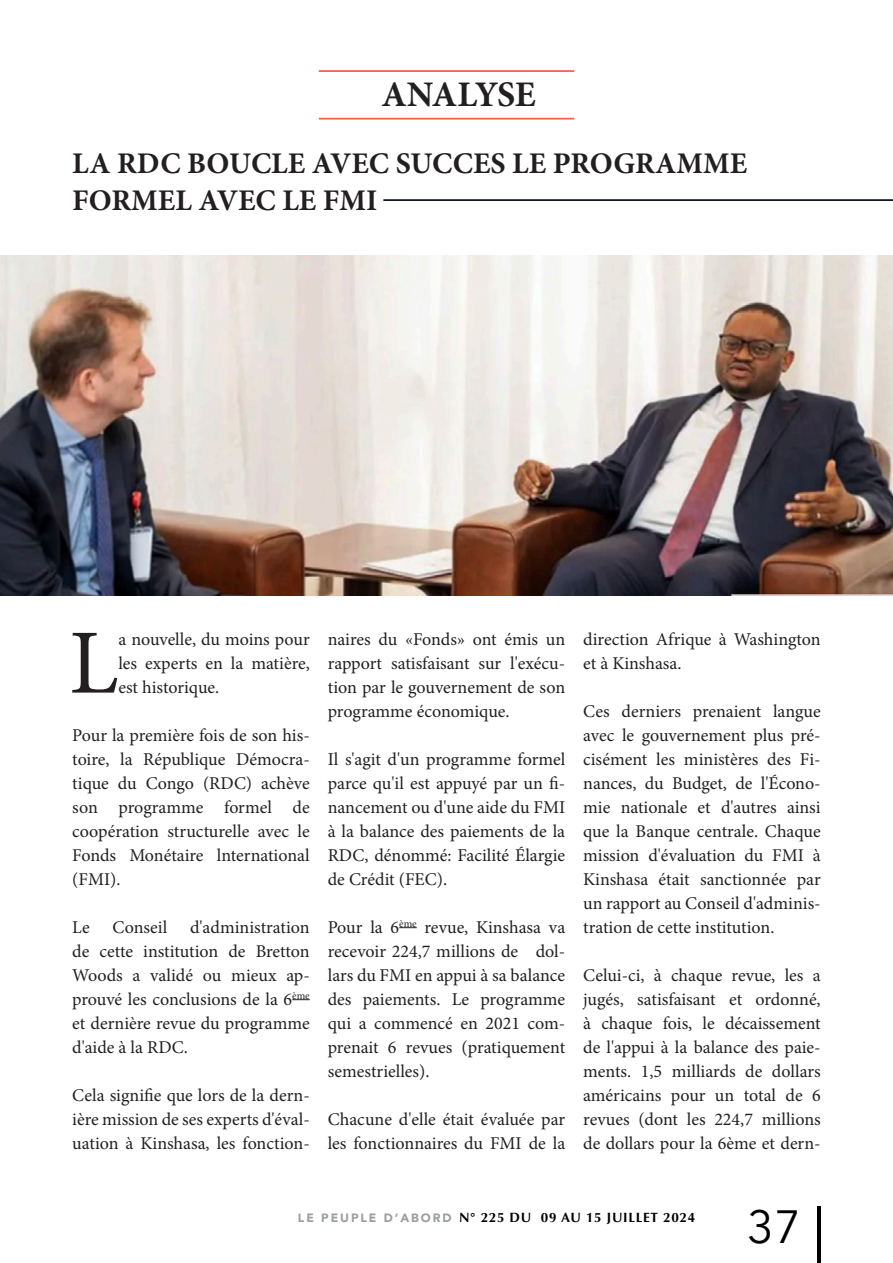
<style>
.page{position:relative;width:893px;height:1263px;background:#fff}
.page>*{position:absolute;margin:0;border:0;box-sizing:border-box;transform-origin:0 0}
.Texte_de_titre-_Alig{font:91.8px "Minion Pro";color:#231f20}
.t1{font:46.5px "Avenir Next";color:#000}
.t2{font:700 36px "Minion Pro";letter-spacing:-.02em;color:#231f20}
.t3{font:700 30px/37.5px "Minion Pro";color:#231f20}
.Texte_de_titre-_Alig-2{font:18px/24px "Minion Pro";color:#231f20;text-align:justify}
.t4{font:700 13.5px "Optima";letter-spacing:.05em;color:#000}
.s1{font-family:"Avenir";font-weight:900;font-size:12px;color:#9b9da0}
</style>
<div class="page">
<hr style="left:817px;top:1206px;width:4px;height:57px;background:#000">
<svg style="left:292px;top:999px;width:18px;height:1px"></svg>
<svg style="left:399px;top:927px;width:18px;height:1px"></svg>
<hr style="left:319px;top:70px;width:255px;height:2px;background:#f1634e">
<hr style="left:383px;top:199px;width:510px;height:2px;background:#121826">
<hr style="left:319px;top:118px;width:255px;height:2px;background:#f1634e">
<img style="left:0;top:255px;width:893px;height:340px">
<p class="t2" style="left:382px;top:69px;width:156px">ANALYSE</p>
<p class="t3" style="left:72px;top:144px;width:676px">LA RDC BOUCLE AVEC SUCCES LE PROGRAMME<br>FORMEL AVEC LE FMI</p>
<p class="Texte_de_titre-_Alig" style="left:69px;top:602px;width:51px">L</p>
<p class="Texte_de_titre-_Alig-2" style="left:118px;top:627px;width:193px">a nouvelle, du moins pour les experts en la matière, est historique.</p>
<p class="Texte_de_titre-_Alig-2" style="left:72px;top:723px;width:239px">Pour la première fois de son his&shy;toire, la République Démocra&shy;tique du Congo (RDC) achève son programme formel de coopération structurelle avec le Fonds Monétaire lnternational (FMI).</p>
<p class="Texte_de_titre-_Alig-2" style="left:72px;top:915px;width:19px">Le</p>
<p class="Texte_de_titre-_Alig-2" style="left:113px;top:915px;width:56px">Conseil</p>
<p class="Texte_de_titre-_Alig-2" style="left:72px;top:915px;width:239px;text-indent:118px">d'administration de cette institution de Bretton Woods a validé ou mieux ap&shy;prouvé les conclusions de la 6<sup>ème </sup>et dernière revue du programme d'aide à la RDC.</p>
<p class="Texte_de_titre-_Alig-2" style="left:72px;top:1083px;width:239px">Cela signifie que lors de la dern&shy;ière mission de ses experts d'éval&shy;uation à Kinshasa, les fonction-</p>
<p class="Texte_de_titre-_Alig-2" style="left:328px;top:627px;width:239px">naires du «Fonds» ont émis un rapport satisfaisant sur l'exécu&shy;tion par le gouvernement de son programme économique.</p>
<p class="Texte_de_titre-_Alig-2" style="left:328px;top:747px;width:239px">Il s'agit d'un programme formel parce qu'il est appuyé par un fi&shy;nancement ou d'une aide du FMI à la balance des paiements de la RDC, dénommé: Facilité Élargie de Crédit (FEC).</p>
<p class="Texte_de_titre-_Alig-2" style="left:328px;top:915px;width:239px">Pour la 6<sup>ème</sup> revue, Kinshasa va recevoir 224,7 millions de dol&shy;lars du FMI en appui à sa balance des paiements. Le programme qui a commencé en 2021 com&shy;prenait 6 revues (pratiquement semestrielles).</p>
<p class="Texte_de_titre-_Alig-2" style="left:328px;top:1107px;width:239px">Chacune d'elle était évaluée par les fonctionnaires du FMI de la</p>
<p class="Texte_de_titre-_Alig-2" style="left:583px;top:627px;width:239px">direction Afrique à Washington et à Kinshasa.</p>
<p class="Texte_de_titre-_Alig-2" style="left:583px;top:699px;width:239px">Ces derniers prenaient langue avec le gouvernement plus pré&shy;cisément les ministères des Fi&shy;nances, du Budget, de l'Écono&shy;mie nationale et d'autres ainsi que la Banque centrale. Chaque mission d'évaluation du FMI à Kinshasa était sanctionnée par un rapport au Conseil d'adminis&shy;tration de cette institution.</p>
<p class="Texte_de_titre-_Alig-2" style="left:583px;top:963px;width:239px">Celui-ci, à chaque revue, les a jugés, satisfaisant et ordonné, à chaque fois, le décaissement de l'appui à la balance des paie&shy;ments. 1,5 milliards de dollars américains pour un total de 6 revues (dont les 224,7 millions de dollars pour la 6ème et dern-</p>
<p class="t4" style="left:298px;top:1210px;width:399px"><span class="s1">LE PEUPLE D’ABORD</span> N° 225 DU 09 AU 15 JUILLET 2024</p>
<h2 class="t1" style="left:747px;top:1187px;width:55px">37</h2>
</div>
